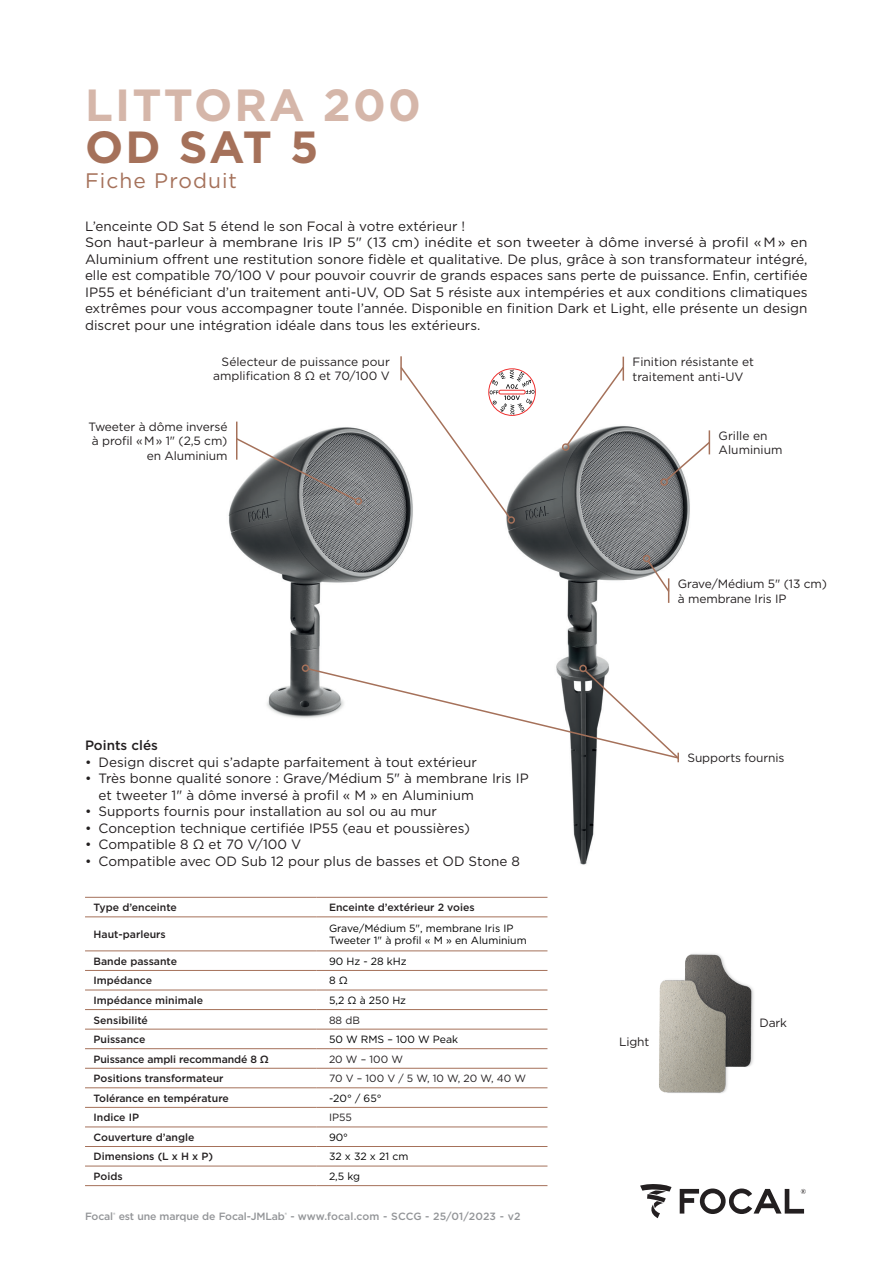
<style>
.page{position:relative;width:893px;height:1263px;background:#fff}
.page>*{position:absolute;margin:0;border:0;box-sizing:border-box;transform-origin:0 0}
.t1{font:700 45px/42px "Gotham";letter-spacing:.05em;color:#d5b6a9}
.t2{font:21px "Gotham";letter-spacing:.05em;color:#a5715a}
.Chapô{font:13.5px/16.5px "Gotham";color:#231f20;text-align:justify;scale:1.05 1}
.Chapô-2{font:13.5px/16.5px "Gotham";color:#231f20}
.t3{font:500 13.5px "Gotham";color:#231f20}
.Point_droite{font:12px/14.4px "Gotham";color:#231f20}
.Point_gauche{font:12px/14.4px "Gotham";letter-spacing:-.01em;color:#231f20}
.t4{font:500 10.5px "Gotham";color:#231f20}
.t5{font:10.5px "Gotham";color:#010101}
.Normal_e{font:500 10.5px "Gotham";letter-spacing:-.015em;color:#939598}
.t6{font:10.5px "Gotham";color:#231f20}
.s1{color:#a5715a}
</style>
<div class="page">
<img style="left:506px;top:383px;width:184px;height:482px">
<img style="left:228px;top:421px;width:185px;height:297px">
<div style="left:507px;top:516px;width:8px;height:8px;border:2px solid #a5715a;border-radius:50%"></div>
<hr style="left:400px;top:356px;width:2px;height:24px;background:#a5715a">
<svg style="left:646px;top:559px;width:24px;height:44px"></svg>
<div style="left:643px;top:555px;width:7px;height:7px;border:2px solid #a5715a;border-radius:50%"></div>
<svg style="left:565px;top:357px;width:60px;height:90px"></svg>
<div style="left:562px;top:443px;width:7px;height:8px;border:2px solid #a5715a;border-radius:50%"></div>
<svg style="left:640px;top:1184px;width:31px;height:34px"></svg>
<svg style="left:680px;top:1188px;width:126px;height:26px"></svg>
<hr style="left:236px;top:422px;width:1px;height:38px;background:#a5715a">
<svg style="left:235px;top:437px;width:123px;height:65px"></svg>
<div style="left:355px;top:497px;width:7px;height:8px;border:2px solid #a5715a;border-radius:50%"></div>
<div style="left:579px;top:665px;width:8px;height:7px;border:2px solid #a5715a;border-radius:50%"></div>
<svg style="left:307px;top:667px;width:373px;height:95px"></svg>
<div style="left:302px;top:664px;width:7px;height:8px;border:2px solid #a5715a;border-radius:50%"></div>
<svg style="left:399px;top:365px;width:135px;height:155px"></svg>
<img style="left:659px;top:953px;width:95px;height:140px">
<svg style="left:85px;top:917px;width:462px;height:249px"></svg>
<hr style="left:85px;top:897px;width:231px;height:1px;background:#a5715a">
<hr style="left:316px;top:897px;width:231px;height:1px;background:#a5715a">
<hr style="left:85px;top:916px;width:231px;height:1px;background:#a5715a">
<hr style="left:316px;top:916px;width:231px;height:1px;background:#a5715a">
<hr style="left:85px;top:950px;width:231px;height:1px;background:#a5715a">
<hr style="left:316px;top:950px;width:231px;height:1px;background:#a5715a">
<hr style="left:85px;top:970px;width:231px;height:1px;background:#a5715a">
<hr style="left:316px;top:970px;width:231px;height:1px;background:#a5715a">
<hr style="left:85px;top:990px;width:231px;height:1px;background:#a5715a">
<hr style="left:316px;top:990px;width:231px;height:1px;background:#a5715a">
<hr style="left:85px;top:1009px;width:231px;height:1px;background:#a5715a">
<hr style="left:316px;top:1009px;width:231px;height:1px;background:#a5715a">
<hr style="left:85px;top:1029px;width:231px;height:1px;background:#a5715a">
<hr style="left:316px;top:1029px;width:231px;height:1px;background:#a5715a">
<hr style="left:85px;top:1048px;width:231px;height:1px;background:#a5715a">
<hr style="left:316px;top:1048px;width:231px;height:1px;background:#a5715a">
<hr style="left:85px;top:1068px;width:231px;height:1px;background:#a5715a">
<hr style="left:316px;top:1068px;width:231px;height:1px;background:#a5715a">
<hr style="left:85px;top:1087px;width:231px;height:1px;background:#a5715a">
<hr style="left:316px;top:1087px;width:231px;height:1px;background:#a5715a">
<hr style="left:85px;top:1107px;width:231px;height:1px;background:#a5715a">
<hr style="left:316px;top:1107px;width:231px;height:1px;background:#a5715a">
<hr style="left:85px;top:1126px;width:231px;height:1px;background:#a5715a">
<hr style="left:316px;top:1126px;width:231px;height:1px;background:#a5715a">
<hr style="left:85px;top:1146px;width:231px;height:1px;background:#a5715a">
<hr style="left:316px;top:1146px;width:231px;height:1px;background:#a5715a">
<hr style="left:85px;top:1166px;width:231px;height:1px;background:#a5715a">
<hr style="left:316px;top:1166px;width:231px;height:1px;background:#a5715a">
<hr style="left:85px;top:1185px;width:231px;height:1px;background:#a5715a">
<hr style="left:316px;top:1185px;width:231px;height:1px;background:#a5715a">
<svg style="left:664px;top:430px;width:47px;height:52px"></svg>
<div style="left:660px;top:478px;width:8px;height:8px;border:2px solid #a5715a;border-radius:50%"></div>
<p class="t1" style="left:85px;top:84px;width:338px">LITTORA 200<br><span class="s1">OD SAT 5</span></p>
<p class="t2" style="left:85px;top:167px;width:154px">Fiche Produit</p>
<p class="Chapô-2" style="left:85px;top:218px;width:382px">L’enceinte OD Sat 5 étend le son Focal à votre extérieur !</p>
<p class="Chapô" style="left:85px;top:234px;width:690px">Son haut-parleur à membrane Iris IP 5" (13 cm) inédite et son tweeter à dôme inversé à profil «M» en Aluminium offrent une restitution sonore fidèle et qualitative. De plus, grâce à son transformateur intégré, elle est compatible 70/100 V pour pouvoir couvrir de grands espaces sans perte de puissance. Enfin, certifiée IP55 et bénéficiant d’un traitement anti-UV, OD Sat 5 résiste aux intempéries et aux conditions climatiques extrêmes pour vous accompagner toute l’année. Disponible en finition Dark et Light, elle présente un design discret pour une intégration idéale dans tous les extérieurs.</p>
<p class="Point_droite" style="left:213px;top:354px;width:178px;text-align:right">Sélecteur de puissance pour amplification 8 Ώ et 70/100 V</p>
<p class="Point_droite" style="left:633px;top:355px;width:123px">Finition résistante et traitement anti-UV</p>
<p class="Point_gauche" style="left:88px;top:419px;width:141px">Tweeter à dôme inversé</p>
<p class="Point_gauche" style="left:92px;top:434px;width:137px;text-align:right">à profil « M » 1" (2,5 cm) en Aluminium</p>
<p class="t3" style="left:85px;top:736px;width:74px">Points clés</p>
<p class="Chapô-2" style="left:85px;top:753px;width:394px">• Design discret qui s’adapte parfaitement à tout extérieur</p>
<p class="Chapô-2" style="left:99px;top:770px;width:432px;text-indent:-14px">• Très bonne qualité sonore : Grave/Médium 5" à membrane Iris IP et tweeter 1" à dôme inversé à profil « M » en Aluminium</p>
<p class="Chapô-2" style="left:85px;top:803px;width:354px">• Supports fournis pour installation au sol ou au mur</p>
<p class="Chapô-2" style="left:85px;top:819px;width:386px">• Conception technique certifiée IP55 (eau et poussières)</p>
<p class="Chapô-2" style="left:85px;top:836px;width:218px">• Compatible 8 Ώ et 70 V/100 V</p>
<p class="Chapô-2" style="left:85px;top:852px;width:436px">• Compatible avec OD Sub 12 pour plus de basses et OD Stone 8</p>
<p class="t4" style="left:94px;top:901px;width:85px">Type d’enceinte</p>
<p class="t4" style="left:329px;top:901px;width:147px">Enceinte d’extérieur 2 voies</p>
<p class="t4" style="left:94px;top:927px;width:74px">Haut-parleurs</p>
<p class="t5" style="left:329px;top:922px;width:186px">Grave/Médium 5", membrane Iris IP</p>
<p class="t5" style="left:329px;top:934px;width:199px">Tweeter 1" à profil « M » en Aluminium</p>
<p class="t4" style="left:94px;top:954px;width:85px">Bande passante</p>
<p class="t5" style="left:329px;top:954px;width:79px">90 Hz - 28 kHz</p>
<p class="t4" style="left:94px;top:974px;width:60px">Impédance</p>
<p class="t5" style="left:329px;top:974px;width:20px">8 Ώ</p>
<p class="t4" style="left:94px;top:993px;width:111px">Impédance minimale</p>
<p class="t5" style="left:329px;top:993px;width:79px">5,2 Ώ à 250 Hz</p>
<p class="t4" style="left:94px;top:1013px;width:56px">Sensibilité</p>
<p class="t6" style="left:329px;top:1013px;width:32px">88 dB</p>
<p class="t4" style="left:94px;top:1032px;width:53px">Puissance</p>
<p class="t5" style="left:329px;top:1033px;width:131px">50 W RMS – 100 W Peak</p>
<p class="t4" style="left:94px;top:1052px;width:177px">Puissance ampli recommandé 8 Ώ</p>
<p class="t6" style="left:329px;top:1052px;width:75px">20 W – 100 W</p>
<p class="t4" style="left:94px;top:1072px;width:132px">Positions transformateur</p>
<p class="t6" style="left:329px;top:1072px;width:199px">70 V – 100 V / 5 W, 10 W, 20 W, 40 W</p>
<p class="t4" style="left:94px;top:1091px;width:137px">Tolérance en température</p>
<p class="t5" style="left:329px;top:1091px;width:54px">-20° / 65°</p>
<p class="t4" style="left:94px;top:1111px;width:47px">Indice IP</p>
<p class="t6" style="left:329px;top:1111px;width:24px">IP55</p>
<p class="t4" style="left:94px;top:1130px;width:102px">Couverture d’angle</p>
<p class="t5" style="left:329px;top:1130px;width:21px">90°</p>
<p class="t4" style="left:94px;top:1150px;width:121px">Dimensions (L x H x P)</p>
<p class="t5" style="left:329px;top:1150px;width:81px">32 x 32 x 21 cm</p>
<p class="t4" style="left:94px;top:1169px;width:31px">Poids</p>
<p class="t5" style="left:329px;top:1169px;width:33px">2,5 kg</p>
<p class="Normal_e" style="left:85px;top:1210px;width:437px">Focal<sup>®</sup> est une marque de Focal-JMLab<sup>®</sup> - www.focal.com - SCCG - 25/01/2023 - v2</p>
<p class="Point_droite" style="left:719px;top:428px;width:65px">Grille en<br>Aluminium</p>
<p class="Point_gauche" style="left:678px;top:577px;width:151px">Grave/Médium 5" (13 cm) à membrane Iris IP</p>
<p class="Point_droite" style="left:687px;top:750px;width:99px">Supports fournis</p>
<p class="Point_droite" style="left:619px;top:1034px;width:32px">Light</p>
<p class="Point_droite" style="left:759px;top:1015px;width:29px">Dark</p>
</div>
